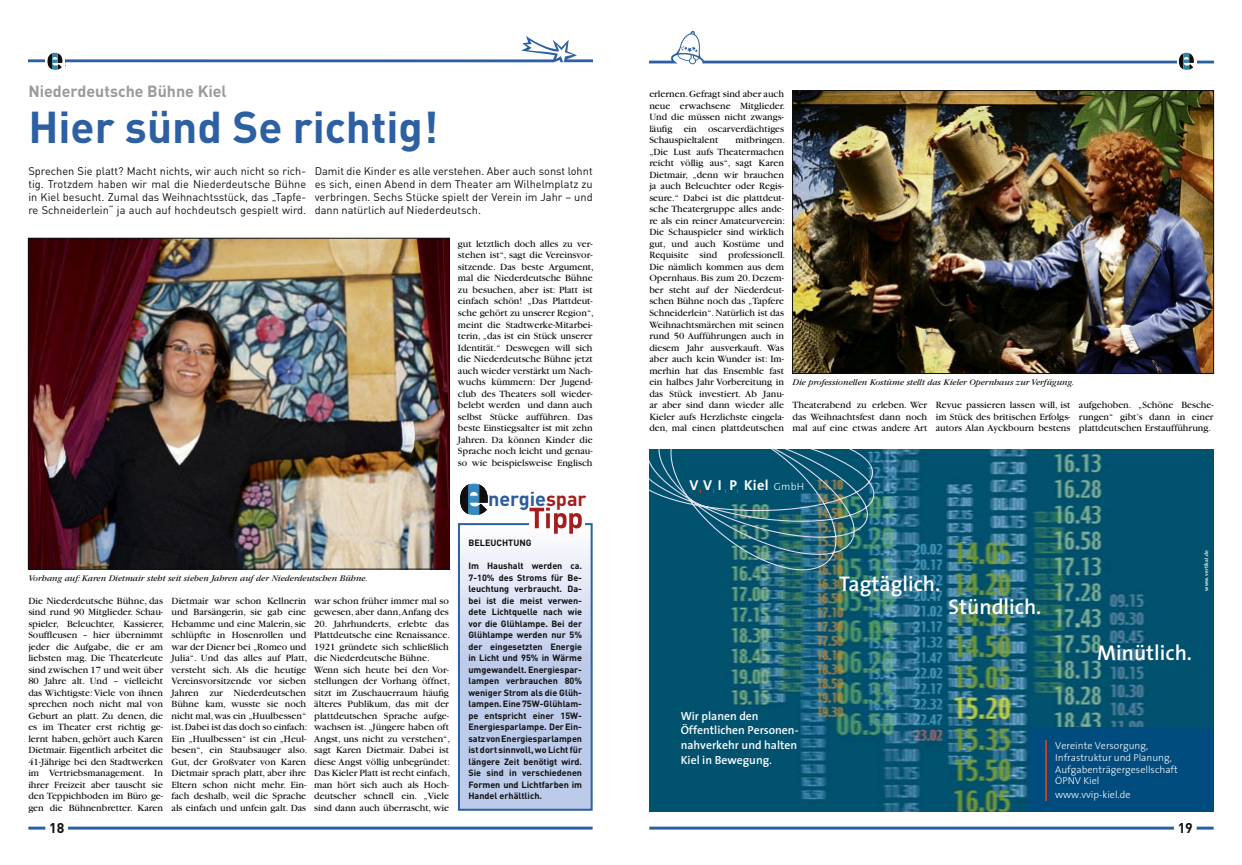
<style>
.page{position:relative;width:1242px;height:865px;background:#fff}
.page>*{position:absolute;margin:0;border:0;box-sizing:border-box;transform-origin:0 0}
.t1{font:700 44px "DIN";color:#2c60a2}
.t2{font:600 21.3px "The Sans";color:#fff}
.t3{font:700 19.8px "DIN";color:#2a5b9e}
.t4{font:700 16px "DIN";color:#999a9c}
.t5{font:700 14.4px "The Sans";color:#fff}
.t6{font:700 14px "DIN";color:#100f10}
.t7{font:600 11.7px/14.9px "The Sans";color:#fff}
.t8{font:11px/13px "DIN";color:#100f10;text-align:justify}
.t9{font:300 10.1px/11.7px "The Sans";color:#fff}
.t10{font:10px/11.5px "Garamond";color:#100f10}
.t11{font:700 9px/11.5px "DIN";color:#100f10;text-align:justify}
.t12{font:italic 9px "Garamond";color:#100f10}
.t13{font:600 5.3px "The Sans";letter-spacing:.03em;color:#fff}
.s1{color:#a61d1e}
.s2{font-weight:300;font-size:10.4px}
</style>
<div class="page">
<hr style="left:28px;top:826px;width:17px;height:3px;background:#2c60a2">
<hr style="left:68px;top:826px;width:524px;height:3px;background:#2c60a2">
<hr style="left:649px;top:826px;width:525px;height:3px;background:#2c60a2">
<hr style="left:1196px;top:826px;width:17px;height:3px;background:#2c60a2">
<svg style="left:461px;top:533px;width:128px;height:274px;background:#ccd6ef"></svg>
<div style="left:458px;top:523px;width:134px;height:287px;border:2px solid #2c60a2"></div>
<div style="left:529px;top:521px;width:56px;height:7px;background:#fff"></div>
<svg style="left:460px;top:484px;width:27px;height:30px"></svg>
<svg style="left:529px;top:507px;width:53px;height:26px"></svg>
<svg style="left:28px;top:36px;width:564px;height:34px"></svg>
<svg style="left:649px;top:31px;width:564px;height:39px"></svg>
<img style="left:649px;top:449px;width:564px;height:362px">
<div style="left:1030px;top:727px;width:183px;height:84px;background:#004c7e"></div>
<hr style="left:1045px;top:740px;width:1px;height:60px;background:#b9431e">
<img style="left:649px;top:449px;width:233px;height:129px">
<img style="left:30px;top:240px;width:417px;height:327px">
<div style="left:28px;top:238px;width:421px;height:331px;border:1px solid #100f10"></div>
<img style="left:794px;top:92px;width:417px;height:280px">
<div style="left:792px;top:90px;width:421px;height:284px;border:1px solid #100f10"></div>
<p class="t4" style="left:28px;top:81px;width:200px">Niederdeutsche Bühne Kiel</p>
<p class="t1" style="left:28px;top:99px;width:411px">Hier sünd Se richtig!</p>
<p class="t8" style="left:28px;top:165px;width:279px">Sprechen Sie platt? Macht nichts, wir auch nicht so rich&shy;tig. Trotzdem haben wir mal die Niederdeutsche Bühne in Kiel besucht. Zumal das Weihnachtsstück, das „Tapfe&shy;re Schneiderlein“ ja auch auf hochdeutsch gespielt wird.</p>
<p class="t8" style="left:315px;top:165px;width:279px">Damit die Kinder es alle verstehen. Aber auch sonst lohnt es sich, einen Abend in dem Theater am Wilhelmplatz zu verbringen. Sechs Stücke spielt der Verein im Jahr – und dann natürlich auf Niederdeutsch.</p>
<p class="t10" style="left:458px;top:238px;width:137px">gut letztlich doch alles zu ver&shy;stehen ist“, sagt die Vereinsvor&shy;sitzende. Das beste Argument, mal die Niederdeutsche Bühne zu besuchen, aber ist: Platt ist einfach schön! „Das Plattdeut&shy;sche gehört zu unserer Region“, meint die Stadtwerke-Mitarbei&shy;terin, „das ist ein Stück unserer<br>Identität.“ Deswegen will sich die Niederdeutsche Bühne jetzt auch wieder verstärkt um Nach&shy;wuchs kümmern: Der Jugend&shy;club des Theaters soll wieder&shy;belebt werden und dann auch selbst Stücke aufführen. Das beste Einstiegsalter ist mit zehn<br>Jahren. Da können Kinder die<br>Sprache noch leicht und genau&shy;so wie beispielsweise Englisch</p>
<p class="t12" style="left:28px;top:573px;width:341px">Vorhang auf: Karen Dietmair steht seit sieben Jahren auf der Niederdeutschen Bühne.</p>
<p class="t10" style="left:28px;top:595px;width:137px">Die Niederdeutsche Bühne, das sind rund 90 Mitglieder. Schau&shy;spieler, Beleuchter, Kassierer,<br>Souffleusen – hier übernimmt jeder die Aufgabe, die er am liebsten mag. Die Theaterleute sind zwischen 17 und weit über<br>80 Jahre alt. Und – vielleicht das Wichtigste: Viele von ihnen sprechen noch nicht mal von<br>Geburt an platt. Zu denen, die es im Theater erst richtig ge&shy;lernt haben, gehört auch Karen<br>Dietmair. Eigentlich arbeitet die<br>41-Jährige bei den Stadtwerken im Vertriebsmanagement. In ihrer Freizeit aber tauscht sie den Teppichboden im Büro ge&shy;gen die Bühnenbretter. Karen</p>
<p class="t10" style="left:171px;top:595px;width:137px">Dietmair war schon Kellnerin und Barsängerin, sie gab eine<br>Hebamme und eine Malerin, sie schlüpfte in Hosenrollen und war der Diener bei „Romeo und<br>Julia“. Und das alles auf Platt, versteht sich. Als die heutige<br>Vereinsvorsitzende vor sieben<br>Jahren zur Niederdeutschen<br>Bühne kam, wusste sie noch nicht mal, was ein „Huulbessen“ ist. Dabei ist das doch so einfach:<br>Ein „Huulbessen“ ist ein „Heul&shy;besen“, ein Staubsauger also.<br>Gut, der Großvater von Karen<br>Dietmair sprach platt, aber ihre<br>Eltern schon nicht mehr. Ein&shy;fach deshalb, weil die Sprache als einfach und unfein galt. Das</p>
<p class="t10" style="left:314px;top:595px;width:136px">war schon früher immer mal so gewesen, aber dann, Anfang des</p>
<p class="t10" style="left:314px;top:618px;width:137px;text-align:justify">20. Jahrhunderts, erlebte das Plattdeutsche eine Renaissance.<br>1921 gründete sich schließlich die Niederdeutsche Bühne.</p>
<p class="t10" style="left:314px;top:664px;width:137px">Wenn sich heute bei den Vor&shy;stellungen der Vorhang öffnet, sitzt im Zuschauerraum häufig älteres Publikum, das mit der plattdeutschen Sprache aufge&shy;wachsen ist. „Jüngere haben oft<br>Angst, uns nicht zu verstehen“, sagt Karen Dietmair. Dabei ist diese Angst völlig unbegründet:<br>Das Kieler Platt ist recht einfach, man hört sich auch als Hoch&shy;deutscher schnell ein. „Viele sind dann auch überrascht, wie</p>
<p class="t3" style="left:488px;top:486px;width:100px">nergie<span class="s1">spar</span></p>
<p class="t11" style="left:468px;top:536px;width:65px">BELEUCHTUNG</p>
<p class="t11" style="left:468px;top:559px;width:115px">Im Haushalt werden ca.<br>7-10% des Stroms für Be&shy;leuchtung verbraucht. Da&shy;bei ist die meist verwen&shy;dete Lichtquelle nach wie vor die Glühlampe. Bei der Glühlampe werden nur 5% der eingesetzten Energie in Licht und 95% in Wärme umgewandelt. Energiespar&shy;lampen verbrauchen 80% weniger Strom als die Glüh&shy;lampen. Eine 75W-Glühlam&shy;pe entspricht einer 15W-Energiesparlampe. Der Ein&shy;satz von Energiesparlampen ist dort sinnvoll, wo Licht für längere Zeit benötigt wird.<br>Sie sind in verschiedenen Formen und Lichtfarben im Handel erhältlich.</p>
<p class="t10" style="left:649px;top:89px;width:137px">erlernen. Gefragt sind aber auch neue erwachsene Mitglieder.<br>Und die müssen nicht zwangs&shy;läufig ein oscarverdächtiges<br>Schauspieltalent</p>
<p class="t10" style="left:649px;top:135px;width:137px;text-indent:86px">mitbringen. „Die Lust aufs Theatermachen reicht völlig aus“, sagt Karen<br>Dietmair, „denn wir brauchen ja auch Beleuchter oder Regis&shy;seure.“ Dabei ist die plattdeut&shy;sche Theatergruppe alles ande&shy;re als ein reiner Amateurverein:<br>Die Schauspieler sind wirklich gut, und auch Kostüme und<br>Requisite sind professionell.<br>Die nämlich kommen aus dem<br>Opernhaus. Bis zum 20. Dezem&shy;ber steht auf der Niederdeut&shy;schen Bühne noch das „Tapfere<br>Schneiderlein“. Natürlich ist das<br>Weihnachtsmärchen mit seinen rund 50 Aufführungen auch in diesem Jahr ausverkauft. Was aber auch kein Wunder ist: Im&shy;merhin hat das Ensemble fast ein halbes Jahr Vorbereitung in das Stück investiert. Ab Janu&shy;ar aber sind dann wieder alle<br>Kieler aufs Herzlichste eingela&shy;den, mal einen plattdeutschen</p>
<p class="t12" style="left:792px;top:377px;width:283px">Die professionellen Kostüme stellt das Kieler Opernhaus zur Verfügung.</p>
<p class="t10" style="left:792px;top:399px;width:136px;text-align:justify">Theaterabend zu erleben. Wer das Weihnachtsfest dann noch mal auf eine etwas andere Art</p>
<p class="t10" style="left:935px;top:399px;width:136px;text-align:justify">Revue passieren lassen will, ist im Stück des britischen Erfolgs&shy;autors Alan Ayckbourn bestens</p>
<p class="t10" style="left:1079px;top:399px;width:136px;text-align:justify">aufgehoben. „Schöne Besche&shy;rungen“ gibt’s dann in einer plattdeutschen Erstaufführung.</p>
<p class="t5" style="left:689px;top:473px;width:116px">V V I P Kiel <span class="s2">GmbH</span></p>
<p class="t7" style="left:680px;top:707px;width:119px">Wir planen den<br>Öffentlichen Personen&shy;nahverkehr und halten<br>Kiel in Bewegung.</p>
<p class="t2" style="left:839px;top:566px;width:103px">Tagtäglich.</p>
<p class="t2" style="left:948px;top:589px;width:94px">Stündlich.</p>
<p class="t13" style="left:1201px;top:591px;width:42px;rotate:-90deg">www.vertikal.de</p>
<p class="t2" style="left:1097px;top:634px;width:96px">Minütlich.</p>
<p class="t9" style="left:1055px;top:739px;width:124px">Vereinte Versorgung,<br>Infrastruktur und Planung,<br>Aufgabenträgergesellschaft<br>ÖPNV Kiel</p>
<p class="t9" style="left:1055px;top:788px;width:77px">www.vvip-kiel.de</p>
<h3 class="t6" style="left:49px;top:818px;width:17px">18</h3>
<h3 class="t6" style="left:1177px;top:818px;width:17px">19</h3>
</div>
